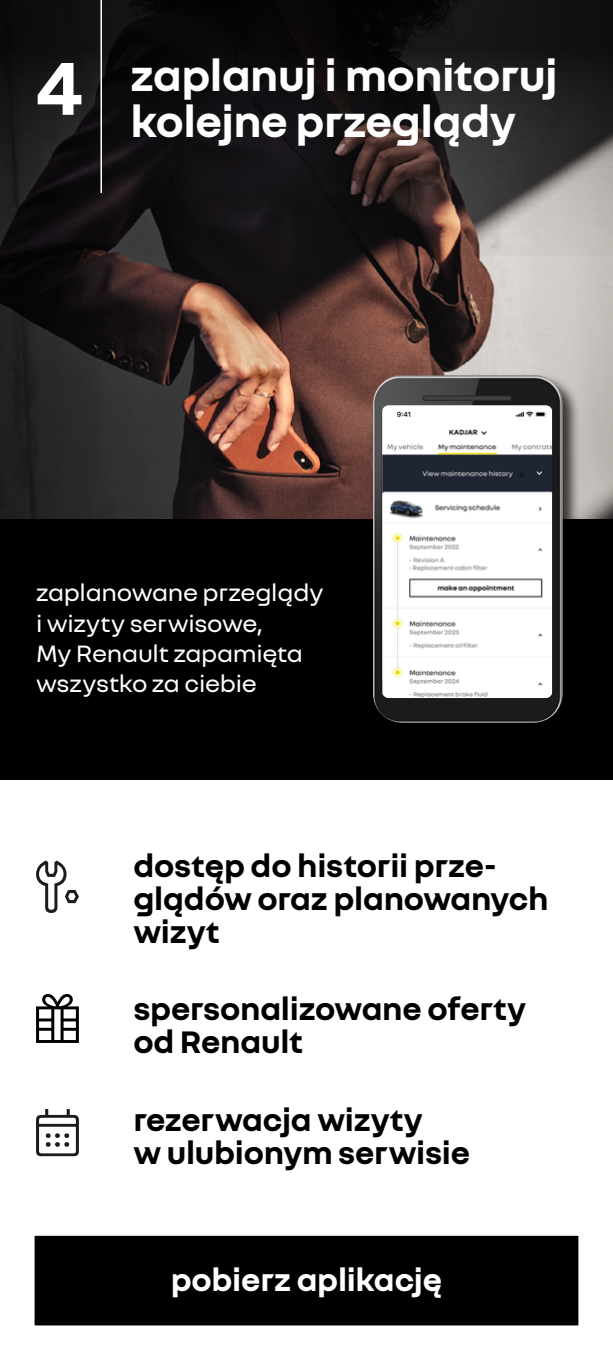
<style>
.page{position:relative;width:613px;height:1372px;background:#fff}
.page>*{position:absolute;margin:0;border:0;box-sizing:border-box;transform-origin:0 0}
.t1{font:700 46.4px/46.4px "Nouvel R";letter-spacing:-.01em;color:#fff}
.t2{font:700 33.6px/33px "Nouvel R";letter-spacing:-.005em;color:#000}
.t3{font:700 33.6px "Nouvel R";letter-spacing:-.005em;color:#fff}
.t4{font:25.6px/30.3px "Nouvel R";letter-spacing:-.01em;color:#fff}
</style>
<div class="page">
<img style="left:0;top:255px;width:612px;height:264px">
<svg style="left:0;top:0;width:612px;height:255px;background:#232021"></svg>
<div style="left:0;top:519px;width:612px;height:261px;background:#000"></div>
<hr style="left:100px;top:0;width:2px;height:193px;background:#fff">
<svg style="left:36px;top:1109px;width:43px;height:47px"></svg>
<svg style="left:36px;top:861px;width:43px;height:52px"></svg>
<div style="left:370px;top:373px;width:210px;height:369px;background:#000;opacity:.75"></div>
<img style="left:373px;top:375px;width:189px;height:348px">
<img style="left:382px;top:405px;width:169px;height:293px">
<div style="left:34px;top:1235px;width:545px;height:91px;background:#000;border:1px solid #fff"></div>
<svg style="left:36px;top:994px;width:43px;height:49px"></svg>
<h1 class="t1" style="left:35px;top:49px;width:523px;text-indent:95px">zaplanuj i monitoruj<br><sup>4</sup> kolejne przeglądy</h1>
<p class="t4" style="left:36px;top:576px;width:289px">zaplanowane przeglądy i wizyty serwisowe,<br>My Renault zapamięta wszystko za ciebie</p>
<p class="t2" style="left:133px;top:847px;width:416px">dostęp do historii prze&shy;glądów oraz planowanych wizyt</p>
<p class="t2" style="left:133px;top:991px;width:394px">spersonalizowane oferty od Renault</p>
<p class="t2" style="left:133px;top:1101px;width:338px">rezerwacja wizyty<br>w ulubionym serwisie</p>
<p class="t3" style="left:171px;top:1258px;width:273px">pobierz aplikację</p>
</div>
